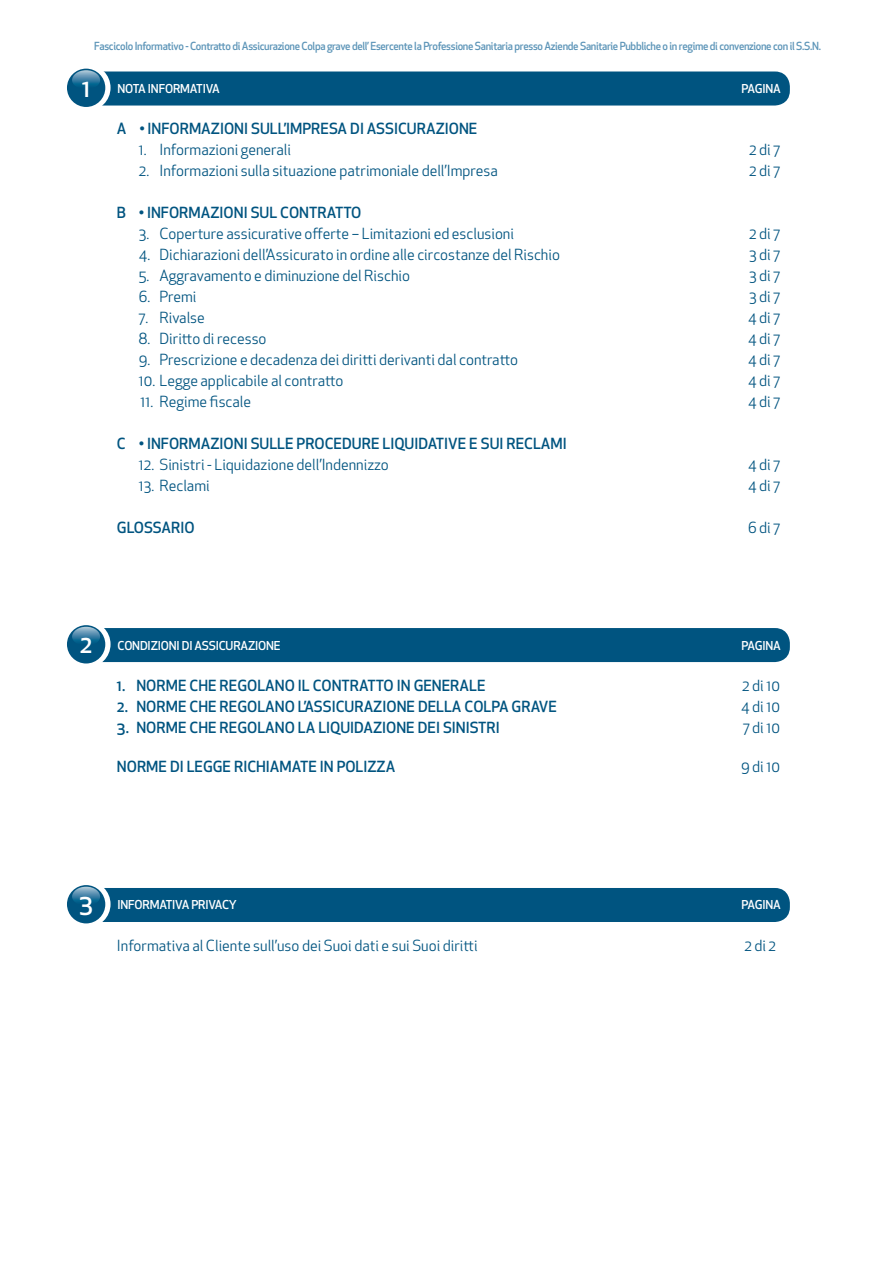
<style>
.page{position:relative;width:893px;height:1263px;background:#fff}
.page>*{position:absolute;margin:0;border:0;box-sizing:border-box;transform-origin:0 0}
.t1{font:15px "Apex New";color:#005480}
.t2{font:500 15px "Apex New";color:#005480}
.t3{font:500 12px "Apex New";letter-spacing:-.015em;color:#fff}
.t4{font:500 10.95px "Apex New";letter-spacing:-.03em;color:#5d95b8;scale:.96 1}
.s1{font-size:24px}
.s2{font-weight:400}
</style>
<div class="page">
<div style="left:74px;top:72px;width:716px;height:34px;background:#005480;border-radius:15px"></div>
<svg style="left:64px;top:64px;width:47px;height:47px"></svg>
<div style="left:67px;top:69px;width:38px;height:38px;background:#005480;border-radius:50%"></div>
<svg style="left:72px;top:70px;width:28px;height:19px"></svg>
<div style="left:74px;top:888px;width:716px;height:34px;background:#005480;border-radius:15px"></div>
<svg style="left:64px;top:881px;width:47px;height:46px"></svg>
<div style="left:67px;top:885px;width:38px;height:38px;background:#005480;border-radius:50%"></div>
<svg style="left:72px;top:887px;width:28px;height:18px"></svg>
<div style="left:74px;top:628px;width:716px;height:34px;background:#005480;border-radius:15px"></div>
<svg style="left:64px;top:621px;width:47px;height:47px"></svg>
<div style="left:67px;top:625px;width:38px;height:38px;background:#005480;border-radius:50%"></div>
<svg style="left:72px;top:627px;width:28px;height:19px"></svg>
<hr style="left:0;top:0;width:1px;height:1263px;background:#c6d8e7">
<p class="t4" style="left:94px;top:39px;width:758px">Fascicolo Informativo - Contratto di Assicurazione Colpa grave dell’ Esercente la Professione Sanitaria presso Aziende Sanitarie Pubbliche o in regime di convenzione con il S.S.N.</p>
<p class="t3" style="left:82px;top:81px;width:139px"><span class="s1">1</span> NOTA INFORMATIVA</p>
<p class="t3" style="left:742px;top:81px;width:41px">PAGINA</p>
<p class="t2" style="left:117px;top:119px;width:362px">A <span class="s2">•</span> INFORMAZIONI SULL’IMPRESA DI ASSICURAZIONE</p>
<p class="t1" style="left:139px;top:140px;width:154px">1. Informazioni generali</p>
<p class="t1" style="left:749px;top:140px;width:32px">2 di 7</p>
<p class="t1" style="left:139px;top:161px;width:360px">2. Informazioni sulla situazione patrimoniale dell’Impresa</p>
<p class="t1" style="left:749px;top:161px;width:32px">2 di 7</p>
<p class="t2" style="left:117px;top:203px;width:246px">B <span class="s2">•</span> INFORMAZIONI SUL CONTRATTO</p>
<p class="t1" style="left:139px;top:224px;width:377px">3. Coperture assicurative offerte – Limitazioni ed esclusioni</p>
<p class="t1" style="left:749px;top:224px;width:32px">2 di 7</p>
<p class="t1" style="left:139px;top:245px;width:422px">4. Dichiarazioni dell’Assicurato in ordine alle circostanze del Rischio</p>
<p class="t1" style="left:749px;top:245px;width:32px">3 di 7</p>
<p class="t1" style="left:139px;top:266px;width:273px">5. Aggravamento e diminuzione del Rischio</p>
<p class="t1" style="left:749px;top:266px;width:32px">3 di 7</p>
<p class="t1" style="left:139px;top:287px;width:59px">6. Premi</p>
<p class="t1" style="left:749px;top:287px;width:32px">3 di 7</p>
<p class="t1" style="left:139px;top:308px;width:67px">7. Rivalse</p>
<p class="t1" style="left:748px;top:308px;width:33px">4 di 7</p>
<p class="t1" style="left:139px;top:329px;width:129px">8. Diritto di recesso</p>
<p class="t1" style="left:748px;top:329px;width:33px">4 di 7</p>
<p class="t1" style="left:139px;top:350px;width:381px">9. Prescrizione e decadenza dei diritti derivanti dal contratto</p>
<p class="t1" style="left:748px;top:350px;width:33px">4 di 7</p>
<p class="t1" style="left:139px;top:371px;width:206px">10. Legge applicabile al contratto</p>
<p class="t1" style="left:748px;top:371px;width:33px">4 di 7</p>
<p class="t1" style="left:140px;top:392px;width:112px">11. Regime fiscale</p>
<p class="t1" style="left:748px;top:392px;width:33px">4 di 7</p>
<p class="t2" style="left:117px;top:434px;width:451px">C <span class="s2">•</span> INFORMAZIONI SULLE PROCEDURE LIQUIDATIVE E SUI RECLAMI</p>
<p class="t1" style="left:139px;top:455px;width:251px">12. Sinistri - Liquidazione dell’Indennizzo</p>
<p class="t1" style="left:748px;top:455px;width:33px">4 di 7</p>
<p class="t1" style="left:139px;top:476px;width:72px">13. Reclami</p>
<p class="t1" style="left:748px;top:476px;width:33px">4 di 7</p>
<p class="t2" style="left:117px;top:518px;width:79px">GLOSSARIO</p>
<p class="t1" style="left:748px;top:518px;width:33px">6 di 7</p>
<p class="t3" style="left:80px;top:637px;width:202px"><span class="s1">2</span> CONDIZIONI DI ASSICURAZIONE</p>
<p class="t3" style="left:742px;top:637px;width:41px">PAGINA</p>
<p class="t2" style="left:117px;top:675px;width:370px">1. NORME CHE REGOLANO IL CONTRATTO IN GENERALE</p>
<p class="t1" style="left:742px;top:676px;width:39px">2 di 10</p>
<p class="t2" style="left:117px;top:696px;width:442px">2. NORME CHE REGOLANO L’ASSICURAZIONE DELLA COLPA GRAVE</p>
<p class="t1" style="left:741px;top:697px;width:40px">4 di 10</p>
<p class="t2" style="left:117px;top:717px;width:384px">3. NORME CHE REGOLANO LA LIQUIDAZIONE DEI SINISTRI</p>
<p class="t1" style="left:743px;top:718px;width:38px">7 di 10</p>
<p class="t2" style="left:117px;top:756px;width:280px">NORME DI LEGGE RICHIAMATE IN POLIZZA</p>
<p class="t1" style="left:741px;top:757px;width:40px">9 di 10</p>
<p class="t3" style="left:79px;top:897px;width:159px"><span class="s1">3</span> INFORMATIVA PRIVACY</p>
<p class="t3" style="left:742px;top:897px;width:41px">PAGINA</p>
<p class="t1" style="left:117px;top:935px;width:362px">Informativa al Cliente sull’uso dei Suoi dati e sui Suoi diritti</p>
<p class="t1" style="left:744px;top:935px;width:33px">2 di 2</p>
</div>
